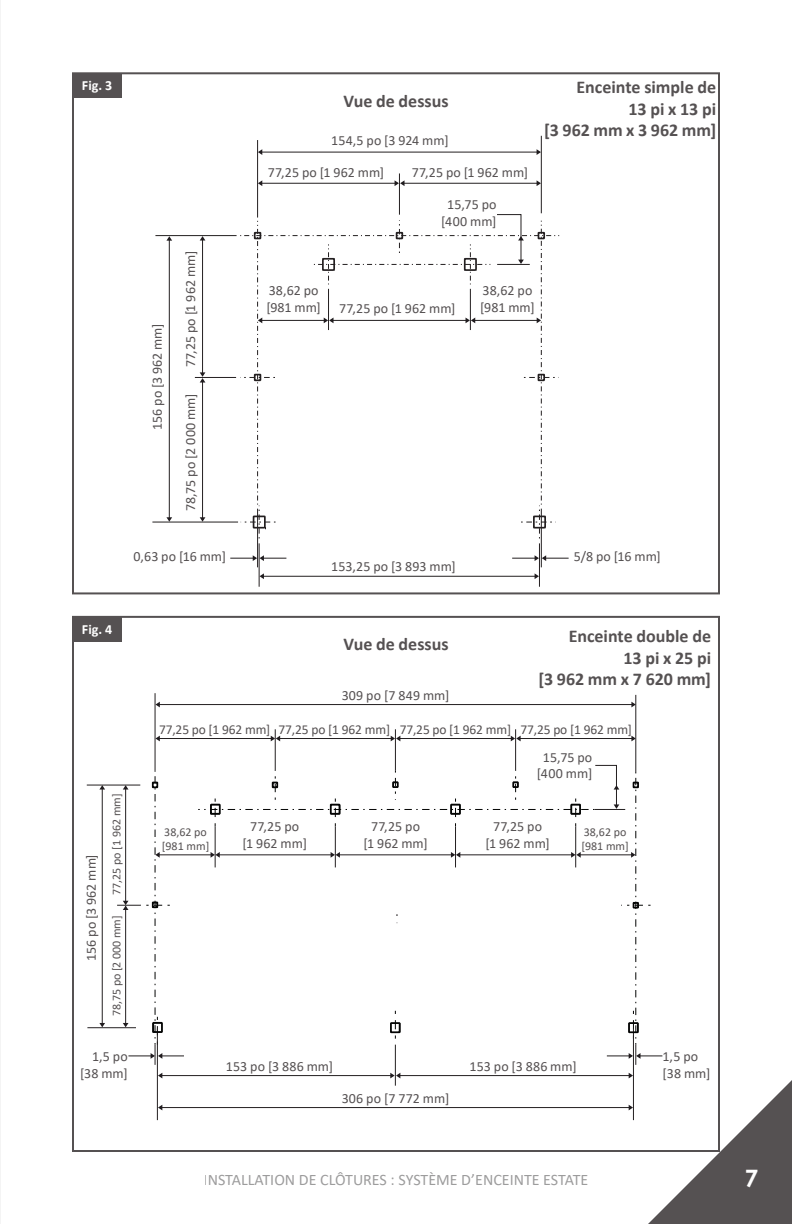
<style>
.page{position:relative;width:792px;height:1224px;background:#fff}
.page>*{position:absolute;margin:0;border:0;box-sizing:border-box;transform-origin:0 0}
.t1{font:700 24px "Century Gothic";color:#fff}
.t2{font:700 18px/21.6px "Calibri";color:#555152;text-align:right}
.t3{font:16px "Calibri";color:#3a393a}
.t4{font:14px "Calibri";letter-spacing:.01em;color:#555152}
.t5{font:700 14px "Calibri";letter-spacing:.01em;color:#fff}
.t6{font:13.6px "Calibri";letter-spacing:-.01em;color:#555152}
.t7{font:12px "Calibri";color:#555152}
</style>
<div class="page">
<svg style="left:648px;top:1080px;width:144px;height:144px"></svg>
<hr style="left:0;top:0;width:1px;height:1224px;background:#231f20">
<svg style="left:152px;top:135px;width:390px;height:452px"></svg>
<hr style="left:257px;top:509px;width:1px;height:58px;background:#231f20">
<hr style="left:541px;top:509px;width:1px;height:58px;background:#231f20">
<hr style="left:262px;top:576px;width:275px;height:1px;background:#231f20">
<svg style="left:535px;top:573px;width:4px;height:6px"></svg>
<svg style="left:230px;top:555px;width:34px;height:6px"></svg>
<svg style="left:260px;top:573px;width:4px;height:6px"></svg>
<svg style="left:512px;top:555px;width:57px;height:6px"></svg>
<svg style="left:258px;top:180px;width:4px;height:6px"></svg>
<svg style="left:258px;top:149px;width:4px;height:6px"></svg>
<svg style="left:395px;top:180px;width:10px;height:6px"></svg>
<svg style="left:537px;top:149px;width:4px;height:6px"></svg>
<svg style="left:537px;top:180px;width:4px;height:6px"></svg>
<svg style="left:200px;top:517px;width:5px;height:5px"></svg>
<svg style="left:166px;top:517px;width:6px;height:5px"></svg>
<svg style="left:200px;top:236px;width:5px;height:5px"></svg>
<svg style="left:166px;top:236px;width:6px;height:5px"></svg>
<svg style="left:200px;top:372px;width:5px;height:11px"></svg>
<svg style="left:240px;top:220px;width:319px;height:319px"></svg>
<div style="left:72px;top:72px;width:648px;height:522px;border:2px solid #555152"></div>
<div style="left:72px;top:73px;width:50px;height:25px;background:#555152"></div>
<svg style="left:154px;top:693px;width:483px;height:373px"></svg>
<hr style="left:157px;top:1029px;width:1px;height:91px;background:#231f20">
<hr style="left:395px;top:1045px;width:1px;height:41px;background:#231f20">
<hr style="left:633px;top:1029px;width:1px;height:91px;background:#231f20">
<hr style="left:159px;top:1075px;width:233px;height:1px;background:#231f20">
<hr style="left:398px;top:1075px;width:233px;height:1px;background:#231f20">
<hr style="left:160px;top:1107px;width:471px;height:1px;background:#231f20">
<hr style="left:87px;top:1027px;width:49px;height:1px;background:#231f20">
<hr style="left:87px;top:785px;width:53px;height:1px;background:#231f20">
<hr style="left:102px;top:788px;width:1px;height:237px;background:#231f20">
<svg style="left:184px;top:781px;width:430px;height:253px"></svg>
<svg style="left:155px;top:702px;width:5px;height:5px"></svg>
<svg style="left:155px;top:736px;width:5px;height:5px"></svg>
<svg style="left:158px;top:1073px;width:4px;height:5px"></svg>
<svg style="left:158px;top:1105px;width:4px;height:5px"></svg>
<svg style="left:607px;top:1053px;width:55px;height:6px"></svg>
<svg style="left:629px;top:1073px;width:4px;height:5px"></svg>
<svg style="left:629px;top:1105px;width:4px;height:5px"></svg>
<svg style="left:390px;top:1073px;width:10px;height:5px"></svg>
<svg style="left:211px;top:852px;width:9px;height:6px"></svg>
<svg style="left:331px;top:852px;width:9px;height:6px"></svg>
<svg style="left:451px;top:852px;width:9px;height:6px"></svg>
<svg style="left:571px;top:852px;width:10px;height:6px"></svg>
<svg style="left:631px;top:736px;width:5px;height:5px"></svg>
<svg style="left:631px;top:702px;width:5px;height:5px"></svg>
<svg style="left:511px;top:736px;width:10px;height:5px"></svg>
<svg style="left:391px;top:736px;width:9px;height:5px"></svg>
<svg style="left:271px;top:736px;width:9px;height:5px"></svg>
<svg style="left:99px;top:785px;width:6px;height:5px"></svg>
<svg style="left:614px;top:772px;width:37px;height:273px"></svg>
<svg style="left:99px;top:1023px;width:6px;height:4px"></svg>
<svg style="left:117px;top:770px;width:67px;height:295px"></svg>
<div style="left:72px;top:617px;width:50px;height:24px;background:#555152"></div>
<p class="t5" style="left:82px;top:75px;width:32px">Fig. 3</p>
<p class="t2" style="left:544px;top:76px;width:174px">Enceinte simple de<br>13 pi x 13 pi<br>[3 962 mm x 3 962 mm]</p>
<p class="t2" style="left:343px;top:90px;width:107px">Vue de dessus</p>
<p class="t4" style="left:331px;top:130px;width:119px">154,5 po [3 924 mm]</p>
<p class="t4" style="left:268px;top:163px;width:118px">77,25 po [1 962 mm]</p>
<p class="t4" style="left:412px;top:163px;width:118px">77,25 po [1 962 mm]</p>
<p class="t4" style="left:447px;top:195px;width:51px">15,75 po</p>
<p class="t4" style="left:441px;top:211px;width:57px">[400 mm]</p>
<p class="t4" style="left:147px;top:430px;width:108px;rotate:-90deg">156 po [3 962 mm]</p>
<p class="t4" style="left:181px;top:367px;width:118px;rotate:-90deg">77,25 po [1 962 mm]</p>
<p class="t4" style="left:181px;top:511px;width:119px;rotate:-90deg">78,75 po [2 000 mm]</p>
<p class="t4" style="left:269px;top:281px;width:51px">38,62 po</p>
<p class="t4" style="left:266px;top:298px;width:56px">[981 mm]</p>
<p class="t4" style="left:483px;top:281px;width:51px">38,62 po</p>
<p class="t4" style="left:339px;top:299px;width:118px">77,25 po [1 962 mm]</p>
<p class="t4" style="left:480px;top:298px;width:56px">[981 mm]</p>
<p class="t4" style="left:134px;top:547px;width:94px">0,63 po [16 mm]</p>
<p class="t4" style="left:574px;top:547px;width:89px">5/8 po [16 mm]</p>
<p class="t4" style="left:331px;top:557px;width:126px">153,25 po [3 893 mm]</p>
<p class="t5" style="left:82px;top:619px;width:32px">Fig. 4</p>
<p class="t4" style="left:81px;top:961px;width:108px;rotate:-90deg">156 po [3 962 mm]</p>
<p class="t7" style="left:108px;top:895px;width:103px;rotate:-90deg">77,25 po [1 962 mm]</p>
<p class="t7" style="left:108px;top:1016px;width:103px;rotate:-90deg">78,75 po [2 000 mm]</p>
<p class="t2" style="left:343px;top:633px;width:107px">Vue de dessus</p>
<p class="t4" style="left:342px;top:685px;width:109px">309 po [7 849 mm]</p>
<p class="t2" style="left:538px;top:625px;width:174px">Enceinte double de<br>13 pi x 25 pi<br>[3 962 mm x 7 620 mm]</p>
<p class="t6" style="left:159px;top:720px;width:113px">77,25 po [1 962 mm]</p>
<p class="t6" style="left:400px;top:720px;width:113px">77,25 po [1 962 mm]</p>
<p class="t6" style="left:520px;top:720px;width:113px">77,25 po [1 962 mm]</p>
<p class="t6" style="left:279px;top:720px;width:113px">77,25 po [1 962 mm]</p>
<p class="t7" style="left:164px;top:823px;width:44px">38,62 po</p>
<p class="t7" style="left:162px;top:838px;width:49px">[981 mm]</p>
<p class="t4" style="left:250px;top:816px;width:51px">77,25 po</p>
<p class="t4" style="left:243px;top:833px;width:66px">[1 962 mm]</p>
<p class="t4" style="left:371px;top:816px;width:51px">77,25 po</p>
<p class="t4" style="left:363px;top:833px;width:66px">[1 962 mm]</p>
<p class="t4" style="left:543px;top:747px;width:51px">15,75 po</p>
<p class="t4" style="left:537px;top:764px;width:57px">[400 mm]</p>
<p class="t4" style="left:493px;top:816px;width:51px">77,25 po</p>
<p class="t4" style="left:485px;top:833px;width:66px">[1 962 mm]</p>
<p class="t7" style="left:584px;top:823px;width:44px">38,62 po</p>
<p class="t7" style="left:581px;top:838px;width:49px">[981 mm]</p>
<p class="t4" style="left:92px;top:1047px;width:37px">1,5 po</p>
<p class="t4" style="left:80px;top:1063px;width:49px">[38 mm]</p>
<p class="t4" style="left:226px;top:1057px;width:109px">153 po [3 886 mm]</p>
<p class="t4" style="left:470px;top:1057px;width:109px">153 po [3 886 mm]</p>
<p class="t4" style="left:342px;top:1088px;width:109px">306 po [7 772 mm]</p>
<p class="t4" style="left:663px;top:1047px;width:37px">1,5 po</p>
<p class="t4" style="left:663px;top:1063px;width:49px">[38 mm]</p>
<p class="t3" style="left:204px;top:1168px;width:386px">INSTALLATION DE CLÔTURES : SYSTÈME D’ENCEINTE ESTATE</p>
<h1 class="t1" style="left:745px;top:1160px;width:15px">7</h1>
</div>
